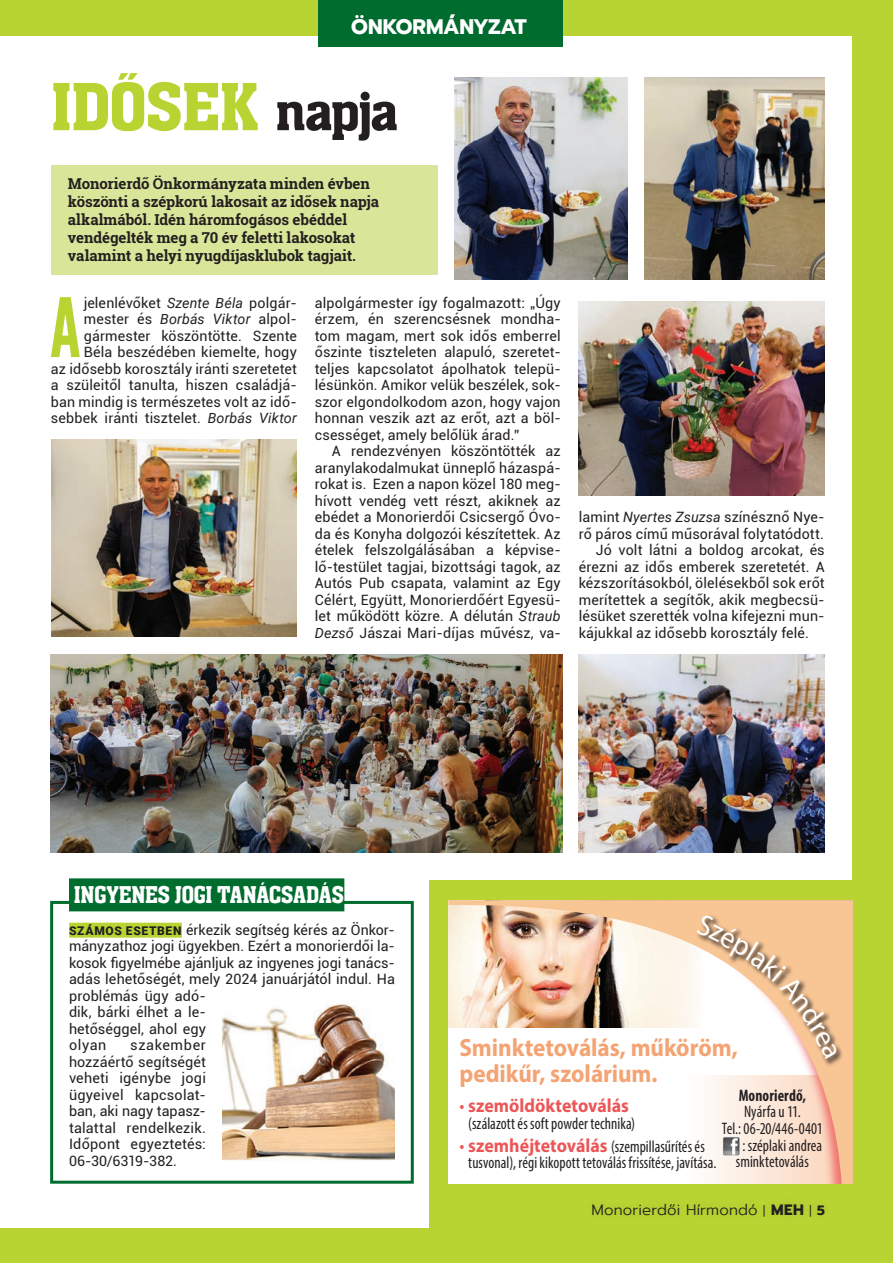
<style>
.page{position:relative;width:893px;height:1263px;background:#fff}
.page>*{position:absolute;margin:0;border:0;box-sizing:border-box;transform-origin:0 0}
.t1{font:81.6px "League Gothic";color:#b8d432}
.t2{font:67.5px "aka Chen";letter-spacing:-.01em;color:#b8d432}
.t3{font:700 25.05px/26.7px "Myriad Pro";letter-spacing:-.005em;color:#f5a372;scale:.93 1}
.t4{font:24px "aka Chen";letter-spacing:-.01em;color:#fff;scale:.91 1}
.t5{font:700 21px "Prompt";letter-spacing:-.025em;color:#fff}
.t6{font:700 19.2px "Myriad Pro";color:#ed5657;scale:.93 1}
.t7{font:condensed 16.65px/16.6px "Myriad Pro";letter-spacing:.005em;color:#231f20;scale:.93 1}
.t8{font:700 condensed 16.65px "Myriad Pro";letter-spacing:.01em;color:#231f20;scale:.93 1}
.t9{font:700 15px/18px "Roboto Slab";letter-spacing:-.01em;color:#231f20}
.t10{font:300 15px "Prompt";letter-spacing:.01em;color:#231f20}
.t11{font:14.25px/16.5px "Roboto";letter-spacing:.01em;color:#231f20;text-align:justify}
.s1{font-size:54px;color:#231f20}
.s2{font-style:italic}
.s3{font-weight:900;font-size:12px}
.s4{font-weight:400}
.s5{font-stretch:normal;font-size:19.2px;color:#ed5657}
.s6{font-weight:700;font-stretch:normal;font-size:19.2px;color:#ed5657}
.s7{font-size:12px}
.s8{font-weight:700}
.s9{font-weight:700;font-size:13.5px}
</style>
<div class="page">
<div style="left:429px;top:880px;width:464px;height:383px;background:#b8d432"></div>
<div style="left:853px;top:0;width:40px;height:1263px;background:#b8d432"></div>
<div style="left:0;top:0;width:893px;height:35px;background:#b8d432"></div>
<div style="left:318px;top:0;width:244px;height:47px;background:#006d2f"></div>
<div style="left:0;top:1229px;width:893px;height:34px;background:#b8d432"></div>
<div style="left:51px;top:165px;width:387px;height:110px;background:#d9e699"></div>
<img style="left:454px;top:77px;width:173px;height:202px">
<img style="left:644px;top:77px;width:181px;height:202px">
<img style="left:579px;top:654px;width:246px;height:198px">
<img style="left:579px;top:301px;width:246px;height:194px">
<img style="left:50px;top:654px;width:512px;height:198px">
<img style="left:51px;top:440px;width:246px;height:197px">
<div style="left:50px;top:901px;width:364px;height:283px;background:#fff;border:3px solid #006d2f"></div>
<div style="left:69px;top:923px;width:113px;height:15px;background:#b8d432"></div>
<div style="left:69px;top:878px;width:275px;height:33px;background:#006d2f"></div>
<img style="left:223px;top:1003px;width:172px;height:158px">
<svg style="left:448px;top:900px;width:405px;height:284px;background:#f4e3d6"></svg>
<div style="left:696px;top:914px;width:148px;height:154px;background:#231f20;opacity:.75"></div>
<img style="left:722px;top:1137px;width:18px;height:19px">
<svg style="left:696px;top:913px;width:142px;height:147px;background:#eccfb5"></svg>
<h3 class="t5" style="left:351px;top:11px;width:177px">ÖNKORMÁNYZAT</h3>
<h2 class="t2" style="left:51px;top:73px;width:349px">IDŐSEK <span class="s1">napja</span></h2>
<p class="t9" style="left:68px;top:175px;width:313px">Monorierdő Önkormányzata minden évben köszönti a szépkorú lakosait az idősek napja alkalmából. Idén háromfogásos ebéddel vendégelték meg a 70 év feletti lakosokat valamint a helyi nyugdíjasklubok tagjait.</p>
<p class="t11" style="left:51px;top:294px;width:247px;text-align:right">jelenlévőket <span class="s2">Szente Béla</span> polgár&shy;mester és <span class="s2">Borbás Viktor</span> alpol&shy;gármester köszöntötte. Szente<br>Béla beszédében kiemelte, hogy<br>az idősebb korosztály iránti szeretetet a szüleitől tanulta, hiszen családjá&shy;ban mindig is természetes volt az idő&shy;sebbek iránti tisztelet. <span class="s2">Borbás Viktor</span></p>
<p class="t11" style="left:315px;top:294px;width:247px">alpolgármester így fogalmazott: „Úgy érzem, én szerencsésnek mondha&shy;tom magam, mert sok idős emberrel őszinte tiszteleten alapuló, szeretet&shy;teljes kapcsolatot ápolhatok telepü&shy;lésünkön. Amikor velük beszélek, sok&shy;szor elgondolkodom azon, hogy vajon honnan veszik azt az erőt, azt a böl&shy;csességet, amely belőlük árad.”</p>
<p class="t11" style="left:315px;top:442px;width:247px;text-indent:17px">A rendezvényen köszöntötték az aranylakodalmukat ünneplő házaspá&shy;rokat is. Ezen a napon közel 180 meg&shy;hívott vendég vett részt, akiknek az ebédet a Monorierdői Csicsergő Óvo&shy;da és Konyha dolgozói készítettek. Az ételek felszolgálásában a képvise&shy;lő-testület tagjai, bizottsági tagok, az Autós Pub csapata, valamint az Egy Célért, Együtt, Monorierdőért Egyesü&shy;let működött közre. A délután <span class="s2">Straub Dezső</span> Jászai Mari-díjas művész, va-</p>
<h1 class="t1" style="left:50px;top:279px;width:32px">A</h1>
<p class="t11" style="left:579px;top:508px;width:247px">lamint <span class="s2">Nyertes Zsuzsa</span> színésznő Nye-</p>
<p class="t11" style="left:579px;top:525px;width:247px">rő páros című műsorával folytatódott.</p>
<p class="t11" style="left:596px;top:541px;width:230px">Jó volt látni a boldog arcokat, és</p>
<p class="t11" style="left:579px;top:558px;width:247px">érezni az idős emberek szeretetét. A</p>
<p class="t11" style="left:579px;top:574px;width:247px">kézszorításokból, ölelésekből sok erőt</p>
<p class="t11" style="left:579px;top:591px;width:247px">merítettek a segítők, akik megbecsü-</p>
<p class="t11" style="left:579px;top:607px;width:247px">lésüket szerették volna kifejezni mun-</p>
<p class="t11" style="left:579px;top:624px;width:232px">kájukkal az idősebb korosztály felé.</p>
<h3 class="t4" style="left:74px;top:883px;width:298px">INGYENES JOGI TANÁCSADÁS</h3>
<p class="t11" style="left:69px;top:921px;width:327px;text-align:left"><span class="s3">SZÁMOS ESETBEN</span> érkezik segítség kérés az Önkor&shy;mányzathoz jogi ügyekben. Ezért a monorierdői la&shy;kosok figyelmébe ajánljuk az ingyenes jogi tanács&shy;adás lehetőségét, mely 2024 januárjától indul. Ha problémás ügy adó-<br>dik, bárki élhet a le-<br>hetőséggel, ahol egy<br>olyan</p>
<p class="t11" style="left:69px;top:1036px;width:138px;text-indent:61px">szakember hozzáértő segítségét veheti igénybe jogi ügyeivel kapcsolat&shy;ban, aki nagy tapasz&shy;talattal rendelkezik.<br>Időpont egyeztetés:<br>06-30/6319-382.</p>
<h3 class="t3" style="left:459px;top:1033px;width:301px">Sminktetoválás, műköröm, pedikűr, szolárium.</h3>
<h3 class="t6" style="left:459px;top:1093px;width:184px"><span class="s4">•</span> szemöldöktetoválás</h3>
<p class="t7" style="left:468px;top:1115px;width:181px">(szálazott és soft powder technika)</p>
<p class="t7" style="left:468px;top:1137px;width:268px;text-indent:-9px"><span class="s5">•</span> <span class="s6">szemhéjtetoválás</span> (szempillasűrítés és tusvonal), régi kikopott tetoválás frissítése, javítása.</p>
<p class="t8" style="left:739px;top:1085px;width:74px">Monorierdő,</p>
<p class="t7" style="left:744px;top:1103px;width:63px">Nyárfa u 11.</p>
<p class="t7" style="left:722px;top:1120px;width:110px">Tel.: 06-20/446-0401</p>
<p class="t7" style="left:742px;top:1137px;width:87px">: széplaki andrea</p>
<p class="t7" style="left:736px;top:1153px;width:80px">sminktetoválás</p>
<p class="t10" style="left:591px;top:1199px;width:235px">Monorierdői Hírmondó <span class="s7">|</span> <span class="s8">MEH</span> <span class="s7">|</span> <span class="s9">5</span></p>
</div>
